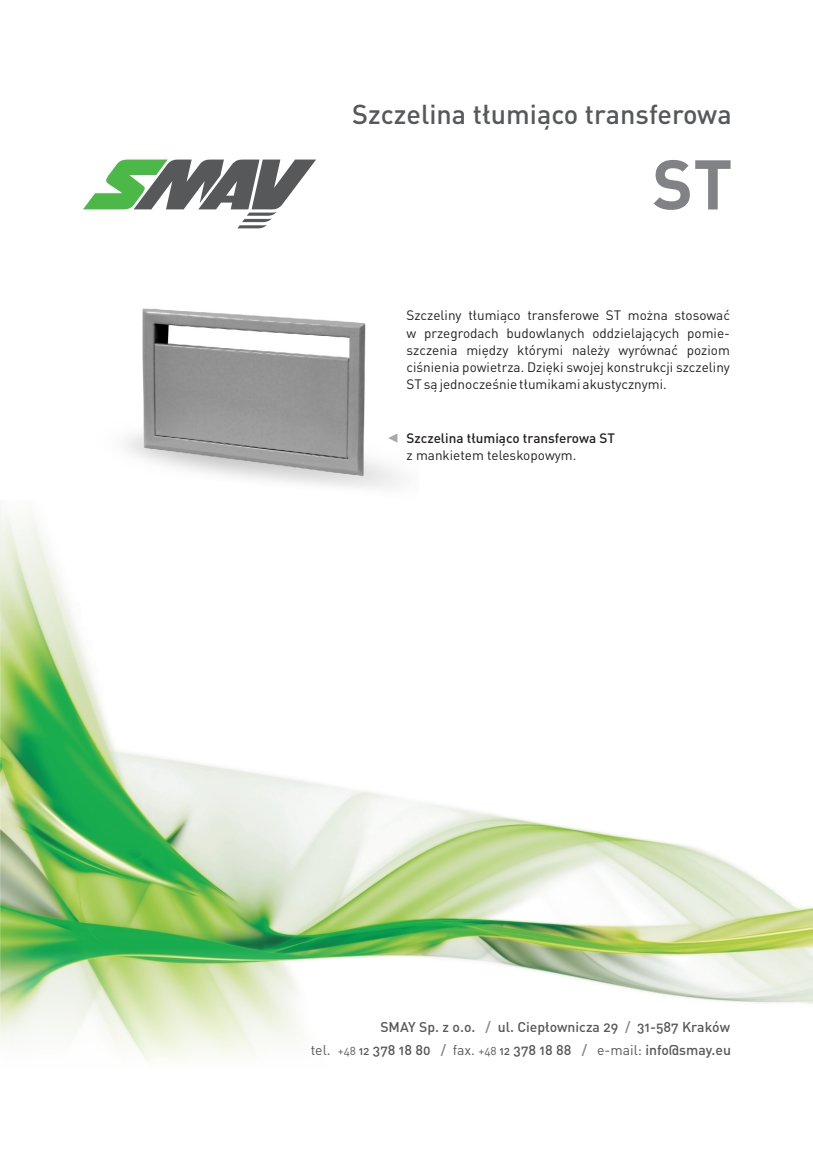
<style>
.page{position:relative;width:813px;height:1153px;background:#fff}
.page>*{position:absolute;margin:0;border:0;box-sizing:border-box;transform-origin:0 0}
.t1{font:700 69px "DIN Pro";color:#808285}
.t2{font:27px "DIN Pro";color:#57585a}
.t3{font:13.95px/22.4px "DIN";color:#57585a;text-align:right}
.t4{font:13.5px/17.2px "DIN Pro";color:#231f20;text-align:justify}
.t5{font:13.5px "DIN Pro";color:#231f20}
.s1{color:#808285}
.s2{font-family:"DIN Pro"}
.s3{font-family:"DIN Bold Alternate"}
.s4{font-family:"DIN Bold Alternate";font-size:11.4px}
.s5{font-size:11.4px}
</style>
<div class="page">
<img style="left:0;top:502px;width:812px;height:560px">
<img style="left:92px;top:308px;width:327px;height:204px">
<svg style="left:83px;top:159px;width:233px;height:69px"></svg>
<svg style="left:388px;top:433px;width:9px;height:9px"></svg>
<h2 class="t2" style="left:352px;top:103px;width:381px">Szczelina t³umi¹co transferowa</h2>
<h1 class="t1" style="left:652px;top:157px;width:82px">ST</h1>
<p class="t4" style="left:406px;top:308px;width:325px">Szczeliny t³umi¹co transferowe ST mo¿na stosowaæ w przegrodach budowlanych oddzielaj¹cych pomie&shy;szczenia miêdzy którymi nale¿y wyrównaæ poziom ciœnienia powietrza. Dziêki swojej konstrukcji szczeliny ST s¹ jednoczeœnie t³umikami akustycznymi.</p>
<p class="t5" style="left:406px;top:432px;width:210px">Szczelina t³umi¹co transferowa ST</p>
<p class="t4" style="left:406px;top:448px;width:171px">z mankietem teleskopowym.</p>
<p class="t3" style="left:310px;top:1016px;width:421px">SMAY Sp. z o.o. <span class="s1">/</span> ul. <span class="s2">Ciep³ownicza</span> 29 <span class="s1">/</span> 31-587 <span class="s2">Kraków<br></span><span class="s3">tel.</span> <span class="s4">+48</span> <span class="s5">12</span> 378 18 80 <span class="s1">/</span> <span class="s3">fax.</span> <span class="s4">+48</span> <span class="s5">12</span> 378 18 88 <span class="s1">/</span> <span class="s3">e-mail:</span> info@smay.eu</p>
</div>
